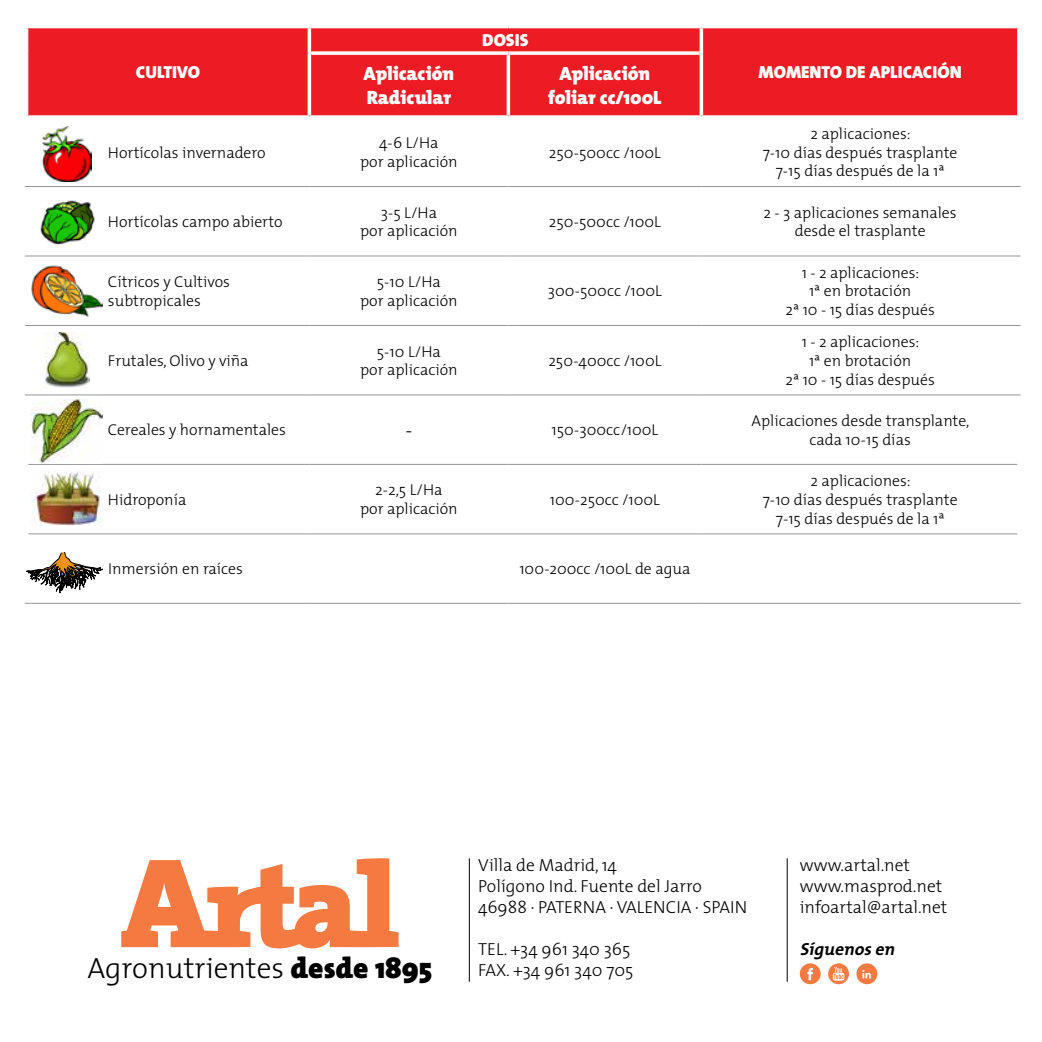
<style>
.page{position:relative;width:1042px;height:1042px;background:#fff}
.page>*{position:absolute;margin:0;border:0;box-sizing:border-box;transform-origin:0 0}
.t1{font:300 29.4px "The Mix";color:#000}
.t2{font:300 21px "The Mix";color:#000}
.t3{font:900 19.25px/23.1px "The Mix";color:#fff;text-align:center}
.t4{font:300 17.5px/21px "The Mix";color:#000}
.t5{font:900 17.5px "The Mix";color:#fff}
.t6{font:italic 700 17.5px "The Mix";color:#000}
.t7{font:300 15.75px/18.9px "The Mix";color:#000;text-align:center}
.s1{font-weight:900}
</style>
<div class="page">
<svg style="left:121px;top:858px;width:277px;height:90px"></svg>
<svg style="left:800px;top:963px;width:20px;height:21px"></svg>
<svg style="left:828px;top:963px;width:21px;height:21px"></svg>
<div style="left:856px;top:963px;width:21px;height:21px;background:#f47a42;border-radius:50%"></div>
<svg style="left:862px;top:970px;width:9px;height:8px"></svg>
<hr style="left:787px;top:858px;width:1px;height:123px;background:#000">
<hr style="left:469px;top:858px;width:1px;height:123px;background:#000">
<div style="left:28px;top:28px;width:989px;height:87px;background:#ed1c24"></div>
<svg style="left:311px;top:51px;width:197px;height:4px"></svg>
<svg style="left:508px;top:51px;width:6px;height:4px"></svg>
<svg style="left:514px;top:51px;width:185px;height:4px"></svg>
<svg style="left:26px;top:115px;width:283px;height:1px"></svg>
<hr style="left:308px;top:28px;width:3px;height:25px;background:#fff">
<svg style="left:699px;top:28px;width:4px;height:25px"></svg>
<svg style="left:701px;top:115px;width:318px;height:2px"></svg>
<hr style="left:308px;top:53px;width:3px;height:62px;background:#fff">
<svg style="left:506px;top:55px;width:4px;height:60px"></svg>
<svg style="left:699px;top:53px;width:4px;height:62px"></svg>
<svg style="left:309px;top:115px;width:199px;height:2px"></svg>
<svg style="left:514px;top:115px;width:187px;height:1px"></svg>
<hr style="left:25px;top:186px;width:284px;height:1px;background:#939598">
<hr style="left:309px;top:186px;width:199px;height:1px;background:#939598">
<hr style="left:514px;top:186px;width:187px;height:1px;background:#939598">
<hr style="left:701px;top:186px;width:319px;height:1px;background:#939598">
<hr style="left:25px;top:255px;width:284px;height:1px;background:#939598">
<hr style="left:309px;top:255px;width:199px;height:1px;background:#939598">
<hr style="left:514px;top:255px;width:187px;height:1px;background:#939598">
<hr style="left:701px;top:255px;width:319px;height:1px;background:#939598">
<hr style="left:25px;top:325px;width:284px;height:1px;background:#939598">
<hr style="left:309px;top:325px;width:199px;height:1px;background:#939598">
<hr style="left:514px;top:325px;width:187px;height:1px;background:#939598">
<hr style="left:701px;top:325px;width:319px;height:1px;background:#939598">
<hr style="left:25px;top:394px;width:284px;height:1px;background:#939598">
<hr style="left:309px;top:394px;width:199px;height:1px;background:#939598">
<hr style="left:514px;top:394px;width:187px;height:1px;background:#939598">
<hr style="left:701px;top:394px;width:319px;height:1px;background:#939598">
<hr style="left:28px;top:464px;width:281px;height:1px;background:#939598">
<hr style="left:309px;top:464px;width:199px;height:1px;background:#939598">
<hr style="left:514px;top:464px;width:187px;height:1px;background:#939598">
<hr style="left:701px;top:464px;width:316px;height:1px;background:#939598">
<hr style="left:28px;top:533px;width:281px;height:1px;background:#939598">
<hr style="left:309px;top:533px;width:199px;height:1px;background:#939598">
<hr style="left:514px;top:533px;width:187px;height:1px;background:#939598">
<hr style="left:701px;top:533px;width:316px;height:1px;background:#939598">
<hr style="left:25px;top:603px;width:284px;height:1px;background:#939598">
<hr style="left:309px;top:603px;width:199px;height:1px;background:#939598">
<hr style="left:514px;top:603px;width:187px;height:1px;background:#939598">
<hr style="left:701px;top:603px;width:319px;height:1px;background:#939598">
<img style="left:42px;top:126px;width:50px;height:55px">
<img style="left:40px;top:200px;width:55px;height:45px">
<img style="left:32px;top:265px;width:70px;height:52px">
<img style="left:44px;top:332px;width:46px;height:55px">
<img style="left:31px;top:399px;width:72px;height:64px">
<img style="left:31px;top:471px;width:72px;height:54px">
<svg style="left:25px;top:552px;width:78px;height:42px"></svg>
<p class="t5" style="left:136px;top:57px;width:66px">CULTIVO</p>
<p class="t5" style="left:482px;top:25px;width:48px">DOSIS</p>
<p class="t3" style="left:363px;top:62px;width:92px">Aplicación</p>
<p class="t5" style="left:758px;top:57px;width:204px">MOMENTO DE APLICACIÓN</p>
<p class="t3" style="left:367px;top:85px;width:86px">Radicular</p>
<p class="t3" style="left:548px;top:62px;width:115px">Aplicación foliar cc/100L</p>
<p class="t7" style="left:108px;top:142px;width:159px">Hortícolas invernadero</p>
<p class="t7" style="left:360px;top:133px;width:99px">4-6 L/Ha<br>por aplicación</p>
<p class="t7" style="left:549px;top:142px;width:112px">250-500cc /100L</p>
<p class="t7" style="left:763px;top:123px;width:196px">2 aplicaciones:<br>7-10 días después trasplante<br>7-15 días después de la 1ª</p>
<p class="t7" style="left:108px;top:212px;width:176px">Hortícolas campo abierto</p>
<p class="t7" style="left:360px;top:202px;width:99px">3-5 L/Ha<br>por aplicación</p>
<p class="t7" style="left:549px;top:212px;width:112px">250-500cc /100L</p>
<p class="t7" style="left:763px;top:202px;width:195px">2 - 3 aplicaciones semanales desde el trasplante</p>
<p class="t7" style="left:108px;top:272px;width:123px;text-align:left">Cítricos y Cultivos subtropicales</p>
<p class="t7" style="left:360px;top:272px;width:99px">5-10 L/Ha<br>por aplicación</p>
<p class="t7" style="left:548px;top:281px;width:114px">300-500cc /100L</p>
<p class="t7" style="left:785px;top:262px;width:151px">1 - 2 aplicaciones:<br>1ª en brotación<br>2ª 10 - 15 días después</p>
<p class="t7" style="left:108px;top:351px;width:142px">Frutales, Olivo y viña</p>
<p class="t7" style="left:360px;top:341px;width:99px">5-10 L/Ha<br>por aplicación</p>
<p class="t7" style="left:548px;top:351px;width:113px">250-400cc /100L</p>
<p class="t7" style="left:785px;top:332px;width:151px">1 - 2 aplicaciones:<br>1ª en brotación<br>2ª 10 - 15 días después</p>
<p class="t7" style="left:108px;top:420px;width:179px">Cereales y hornamentales</p>
<h2 class="t2" style="left:405px;top:413px;width:8px">-</h2>
<p class="t7" style="left:551px;top:420px;width:107px">150-300cc/100L</p>
<p class="t7" style="left:751px;top:411px;width:220px">Aplicaciones desde transplante, cada 10-15 días</p>
<p class="t7" style="left:108px;top:489px;width:80px">Hidroponía</p>
<p class="t7" style="left:360px;top:480px;width:99px">2-2,5 L/Ha<br>por aplicación</p>
<p class="t7" style="left:550px;top:489px;width:110px">100-250cc /100L</p>
<p class="t7" style="left:108px;top:559px;width:136px">I nmersión en raíces</p>
<p class="t7" style="left:519px;top:559px;width:172px">100-200cc /100L de agua</p>
<p class="t7" style="left:763px;top:471px;width:196px">2 aplicaciones:<br>7-10 días después trasplante<br>7-15 días después de la 1ª</p>
<h1 class="t1" style="left:87px;top:944px;width:346px">Agronutrientes <span class="s1">desde 1895</span></h1>
<p class="t4" style="left:478px;top:854px;width:225px">Villa de Madrid, 14<br>Polígono I nd. Fuente del Jarro<br>46988 · PATERNA</p>
<p class="t4" style="left:610px;top:896px;width:54px">· VALENCIA</p>
<p class="t4" style="left:695px;top:896px;width:17px">· SPAIN</p>
<p class="t4" style="left:478px;top:938px;width:157px">TEL. +34 961 340 365<br>FAX. +34 961 340 705</p>
<p class="t4" style="left:800px;top:854px;width:149px">www.artal.net www.masprod.net infoartal@artal.net</p>
<p class="t6" style="left:800px;top:934px;width:101px">Síguenosen</p>
</div>
